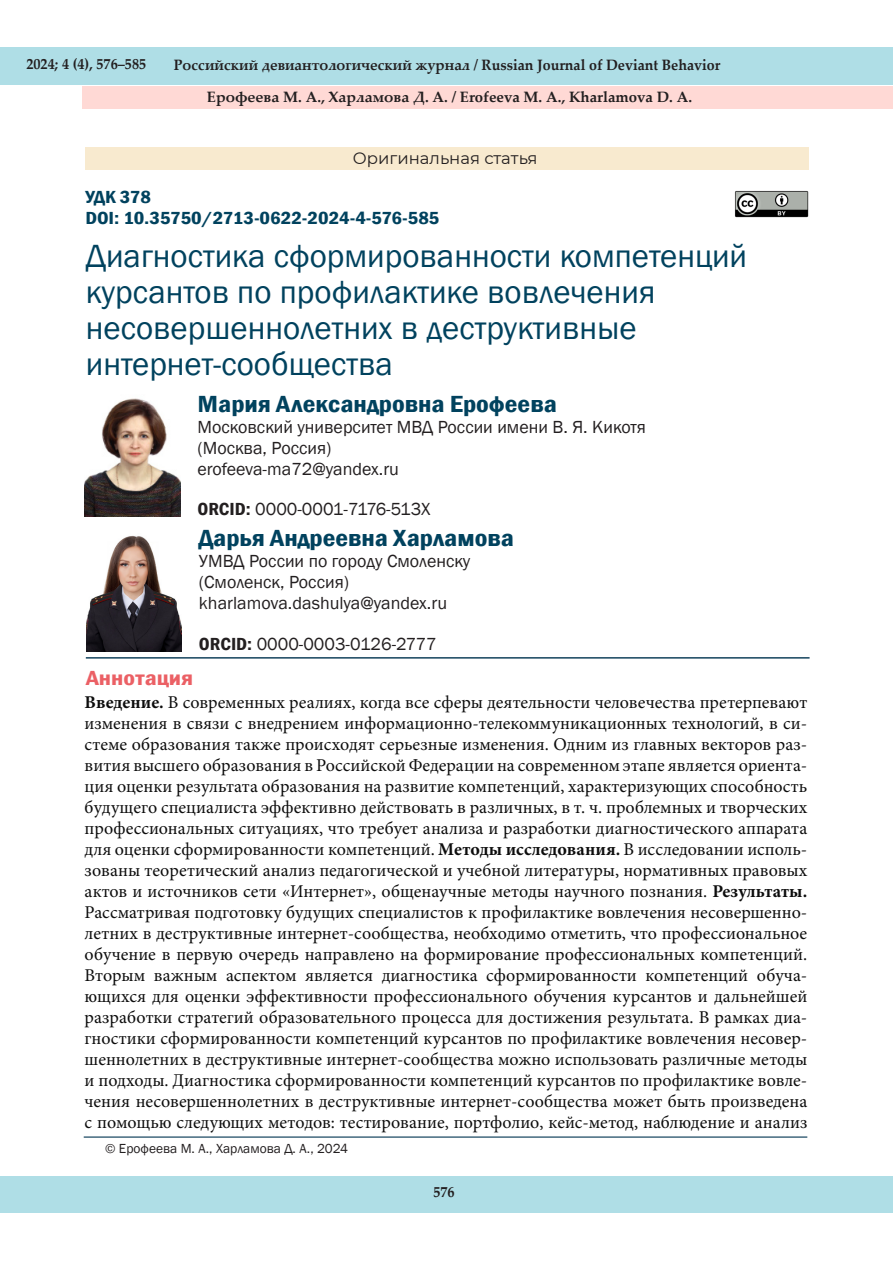
<style>
.page{position:relative;width:893px;height:1263px;background:#fff}
.page>*{position:absolute;margin:0;border:0;box-sizing:border-box;transform-origin:0 0}
.Заголовок_статьи{font:33px/36px "Franklin Gothic";color:#01425e}
.t1{font:600 condensed 24px "Franklin Gothic";color:#01425e;scale:1.15 1}
.t2{font:600 condensed 21px "Franklin Gothic";color:#eb6065;scale:1.2 1}
.Текст_статьи{font:18px/21px "Minion Pro";color:#0d0d0d;text-align:justify}
.t3{font:18px "Franklin Gothic";color:#231f20}
.t4{font:600 condensed 18px "Franklin Gothic";color:#01425e;scale:1.15 1}
.t5{font:16.5px "Montserrat";color:#231f20}
.t6{font:700 15px "Palatino Linotype";color:#231f20;scale:.95 1}
.t7{font:700 15px "Palatino Linotype";color:#231f20}
.t8{font:13.5px "Franklin Gothic";color:#231f20}
.s1{font-weight:600;font-stretch:condensed}
.s2{font-weight:700}
</style>
<div class="page">
<div style="left:0;top:48px;width:893px;height:37px;background:#afdee6"></div>
<div style="left:0;top:1176px;width:892px;height:37px;background:#afdee6"></div>
<div style="left:82px;top:87px;width:811px;height:22px;background:#ffd9d5"></div>
<img style="left:735px;top:190px;width:73px;height:28px">
<div style="left:85px;top:148px;width:724px;height:22px;background:#f8eacf"></div>
<img style="left:86px;top:535px;width:96px;height:116px">
<img style="left:85px;top:398px;width:95px;height:118px">
<hr style="left:86px;top:657px;width:724px;height:2px;background:#14435d">
<hr style="left:84px;top:1136px;width:723px;height:2px;background:#14435d">
<p class="t6" style="left:26px;top:54px;width:128px">2024; 4 (4), 576–585</p>
<p class="t6" style="left:174px;top:54px;width:577px">Российский девиантологический журнал / Russian Journal of Deviant Behavior</p>
<p class="t7" style="left:207px;top:86px;width:487px">Ерофеева М. А., Харламова Д. А. / Erofeeva M. A., Kharlamova D. A.</p>
<p class="t5" style="left:353px;top:146px;width:186px">Оригинальная статья</p>
<p class="t4" style="left:85px;top:185px;width:59px">УДК 378</p>
<p class="t4" style="left:85px;top:206px;width:309px">DOI: 10.35750/2713-0622-2024-4-576-585</p>
<p class="Заголовок_статьи" style="left:86px;top:239px;width:663px">Диагностика сформированности компетенций курсантов по профилактике вовлечения несовершеннолетних в деструктивные</p>
<p class="Заголовок_статьи" style="left:86px;top:347px;width:309px">интернет-сообщества</p>
<p class="t1" style="left:197px;top:388px;width:314px">Мария Александровна Ерофеева</p>
<p class="t3" style="left:197px;top:416px;width:450px">Московский университет МВД России имени В. Я. Кикотя</p>
<p class="t3" style="left:197px;top:437px;width:135px">(Москва, Россия)</p>
<p class="t3" style="left:197px;top:458px;width:203px">erofeeva-ma72@yandex.ru</p>
<p class="t3" style="left:197px;top:498px;width:235px"><span class="s1">ORCID:</span> 0000-0001-7176-513X</p>
<p class="t1" style="left:199px;top:522px;width:275px">Дарья Андреевна Харламова</p>
<p class="t3" style="left:199px;top:550px;width:273px">УМВД России по городу Смоленску</p>
<p class="t3" style="left:199px;top:571px;width:152px">(Смоленск, Россия)</p>
<p class="t3" style="left:199px;top:592px;width:250px">kharlamova.dashulya@yandex.ru</p>
<p class="t3" style="left:199px;top:633px;width:239px"><span class="s1">ORCID:</span> 0000-0003-0126-2777</p>
<p class="t2" style="left:86px;top:664px;width:91px">Аннотация</p>
<p class="Текст_статьи" style="left:85px;top:692px;width:724px"><span class="s2">Введение.</span> В современных реалиях, когда все сферы деятельности человечества претерпевают изменения в связи с внедрением информационно-телекоммуникационных технологий, в си&shy;стеме образования также происходят серьезные изменения. Одним из главных векторов раз&shy;вития высшего образования в Российской Федерации на современном этапе является ориента&shy;ция оценки результата образования на развитие компетенций, характеризующих способность будущего специалиста эффективно действовать в различных, в т. ч. проблемных и творческих профессиональных ситуациях, что требует анализа и разработки диагностического аппарата для оценки сформированности компетенций. <span class="s2">Методы исследования.</span> В исследовании исполь&shy;зованы теоретический анализ педагогической и учебной литературы, нормативных правовых актов и источников сети «Интернет», общенаучные методы научного познания. <span class="s2">Результаты.<br></span>Рассматривая подготовку будущих специалистов к профилактике вовлечения несовершенно&shy;летних в деструктивные интернет-сообщества, необходимо отметить, что профессиональное обучение в первую очередь направлено на формирование профессиональных компетенций.<br>Вторым важным аспектом является диагностика сформированности компетенций обуча&shy;ющихся для оценки эффективности профессионального обучения курсантов и дальнейшей разработки стратегий образовательного процесса для достижения результата. В рамках диа&shy;гностики сформированности компетенций курсантов по профилактике вовлечения несовер&shy;шеннолетних в деструктивные интернет-сообщества можно использовать различные методы и подходы. Диагностика сформированности компетенций курсантов по профилактике вовле&shy;чения несовершеннолетних в деструктивные интернет-сообщества может быть произведена с помощью следующих методов: тестирование, портфолио, кейс-метод, наблюдение и анализ</p>
<p class="t8" style="left:105px;top:1140px;width:244px">© Ерофеева М. А., Харламова Д. А., 2024</p>
<p class="t6" style="left:433px;top:1181px;width:24px">576</p>
</div>
